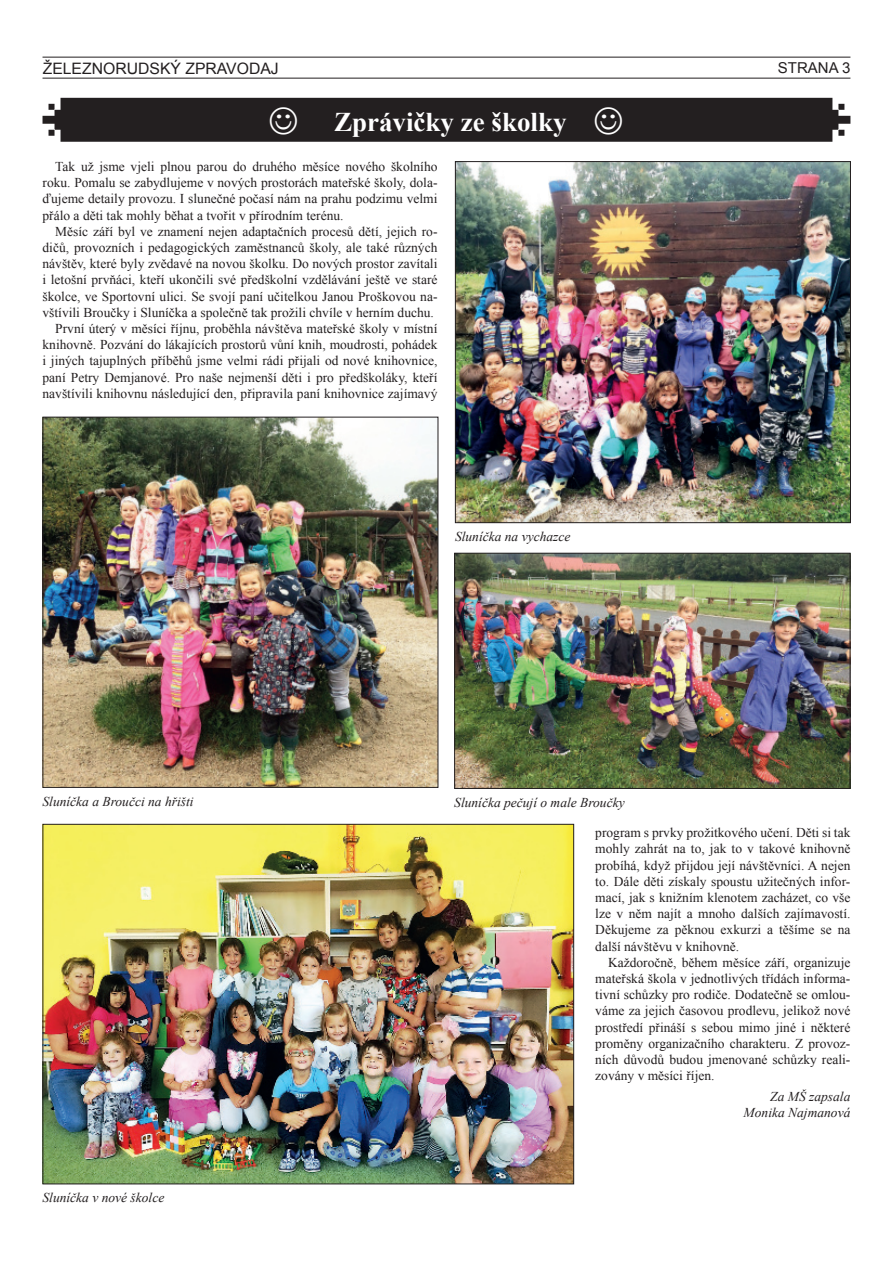
<style>
.page{position:relative;width:893px;height:1263px;background:#fff}
.page>*{position:absolute;margin:0;border:0;box-sizing:border-box;transform-origin:0 0}
.t1{font:700 27px "Times New Roman";color:#fff}
.t2{font:15.75px "Arial";color:#231f20}
.t3{font:15px "Arial";color:#231f20}
.t4{font:13.5px/16.2px "Times New Roman";color:#231f20;text-align:justify}
.t5{font:italic 13.5px/16.2px "Times New Roman";color:#231f20;text-align:right}
</style>
<div class="page">
<hr style="left:43px;top:78px;width:807px;height:1px;background:#231f20">
<hr style="left:43px;top:57px;width:807px;height:1px;background:#231f20">
<img style="left:457px;top:163px;width:392px;height:358px">
<div style="left:455px;top:161px;width:396px;height:362px;border:1px solid #231f20"></div>
<img style="left:456px;top:555px;width:392px;height:232px">
<div style="left:454px;top:553px;width:396px;height:236px;border:1px solid #231f20"></div>
<img style="left:45px;top:826px;width:527px;height:356px">
<img style="left:45px;top:419px;width:391px;height:367px">
<div style="left:43px;top:417px;width:395px;height:371px;border:1px solid #231f20"></div>
<div style="left:43px;top:98px;width:807px;height:44px;background:#231f20"></div>
<p class="t2" style="left:43px;top:58px;width:237px">ŽELEZNORUDSKÝ ZPRAVODAJ</p>
<p class="t3" style="left:778px;top:58px;width:74px">STRANA 3</p>
<h1 class="t1" style="left:334px;top:103px;width:234px">Zprávičky ze školky</h1>
<p class="t4" style="left:43px;top:158px;width:396px;text-indent:13px">Tak už jsme vjeli plnou parou do druhého měsíce nového školního roku. Pomalu se zabydlujeme v nových prostorách mateřské školy, dola&shy;ďujeme detaily provozu. I slunečné počasí nám na prahu podzimu velmi přálo a děti tak mohly běhat a tvořit v přírodním terénu.</p>
<p class="t4" style="left:43px;top:223px;width:396px;text-align:right">Měsíc září byl ve znamení nejen adaptačních procesů dětí, jejich ro&shy;dičů, provozních i pedagogických zaměstnanců školy, ale také různých návštěv, které byly zvědavé na novou školku. Do nových prostor zavítali i letošní prvňáci, kteří ukončili své předškolní vzdělávání ještě ve staré školce, ve Sportovní ulici. Se svojí paní učitelkou Janou Proškovou na&shy;vštívili Broučky i Sluníčka a společně tak prožili chvíle v herním duchu.<br>První úterý v měsíci říjnu, proběhla návštěva mateřské školy v místní knihovně. Pozvání do lákajících prostorů vůní knih, moudrosti, pohádek i jiných tajuplných příběhů jsme velmi rádi přijali od nové knihovnice, paní Petry Demjanové. Pro naše nejmenší děti i pro předškoláky, kteří navštívili knihovnu následující den, připravila paní knihovnice zajímavý</p>
<p class="t5" style="left:455px;top:528px;width:117px">Sluníčka na vychazce</p>
<p class="t5" style="left:43px;top:793px;width:152px">Sluníčka a Broučci na hřišti</p>
<p class="t5" style="left:454px;top:794px;width:172px">Sluníčka pečují o male Broučky</p>
<p class="t5" style="left:43px;top:1189px;width:123px">Sluníčka v nové školce</p>
<p class="t4" style="left:595px;top:824px;width:257px">program s prvky prožitkového učení. Děti si tak mohly zahrát na to, jak to v takové knihovně probíhá, když přijdou její návštěvníci. A nejen to. Dále děti získaly spoustu užitečných infor&shy;mací, jak s knižním klenotem zacházet, co vše lze v něm najít a mnoho dalších zajímavostí.<br>Děkujeme za pěknou exkurzi a těšíme se na další návštěvu v knihovně.</p>
<p class="t4" style="left:595px;top:954px;width:257px;text-indent:13px">Každoročně, během měsíce září, organizuje mateřská škola v jednotlivých třídách informa&shy;tivní schůzky pro rodiče. Dodatečně se omlou&shy;váme za jejich časovou prodlevu, jelikož nové prostředí přináší s sebou mimo jiné i některé proměny organizačního charakteru. Z provoz&shy;ních důvodů budou jmenované schůzky reali&shy;zovány v měsíci říjen.</p>
<p class="t5" style="left:744px;top:1088px;width:108px">Za MŠ zapsala<br>Monika Najmanová</p>
</div>
